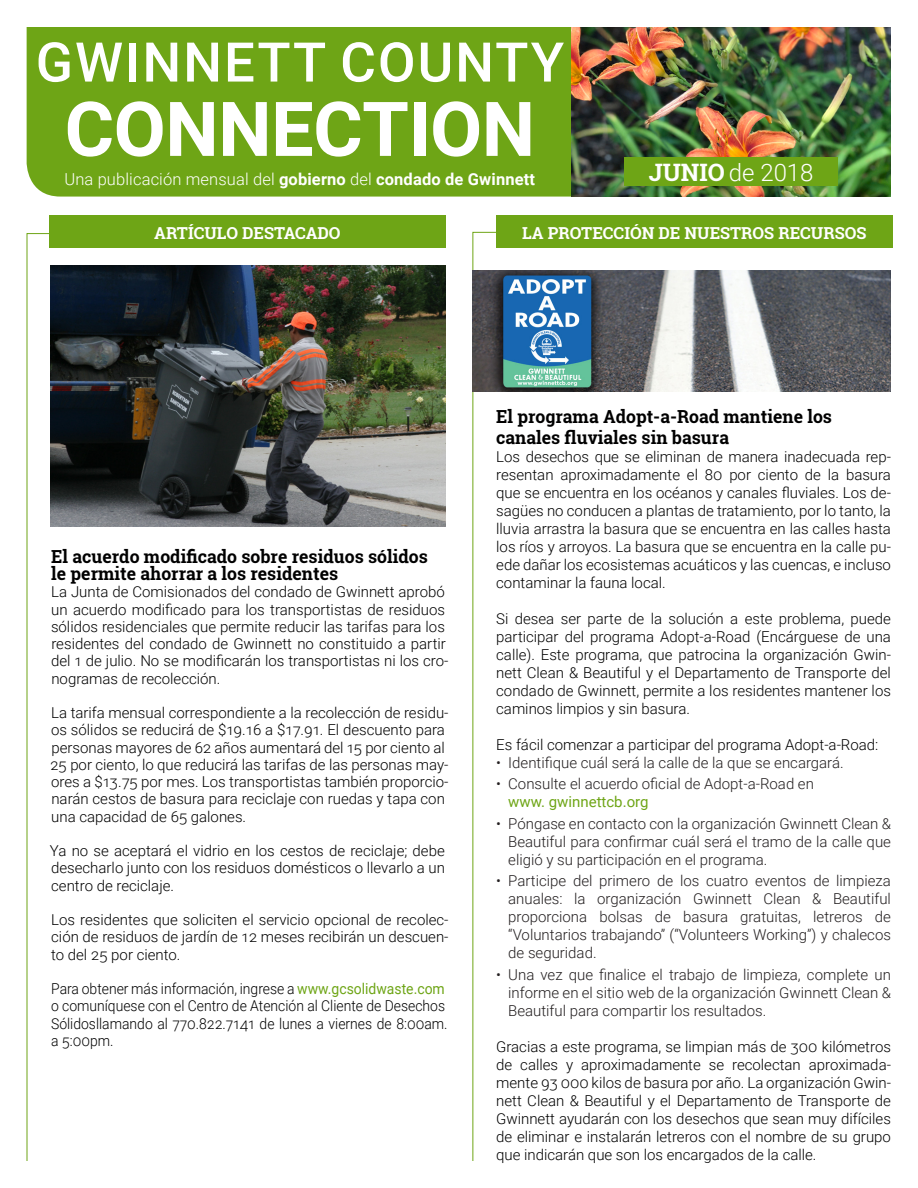
<style>
.page{position:relative;width:918px;height:1188px;background:#fff}
.page>*{position:absolute;margin:0;border:0;box-sizing:border-box;transform-origin:0 0}
.t1{font:700 75.75px "Roboto";letter-spacing:-.005em;color:#fff}
.t2{font:500 54.75px "Roboto";letter-spacing:.035em;color:#fff}
.t3{font:300 24px "Roboto";color:#fff}
.t4{font:700 18px/17.2px "Roboto Slab";color:#010000}
.t5{font:300 16.5px "Roboto";letter-spacing:.01em;color:#fff}
.t6{font:700 16.5px "Roboto Slab";color:#fff}
.t7{font:300 15px/18px "Roboto";color:#010000;text-align:justify}
.t8{font:300 15px/18px "Roboto";color:#231f20;text-align:justify}
.t9{font:300 15px/17.2px "Roboto";color:#010000;scale:.93 1}
.s1{font-weight:700}
.s2{font-family:"Roboto Slab";font-weight:700}
.s3{font-weight:400;color:#6ea516}
</style>
<div class="page">
<div style="left:27px;top:27px;width:544px;height:170px;background:#6ea516"></div>
<img style="left:571px;top:27px;width:320px;height:170px">
<div style="left:625px;top:157px;width:213px;height:28px;background:#6ea516"></div>
<svg style="left:26px;top:233px;width:25px;height:928px"></svg>
<div style="left:49px;top:216px;width:397px;height:32px;background:#6ea516"></div>
<svg style="left:472px;top:232px;width:419px;height:929px"></svg>
<div style="left:496px;top:216px;width:396px;height:32px;background:#6ea516"></div>
<img style="left:51px;top:265px;width:395px;height:262px">
<img style="left:472px;top:270px;width:419px;height:121px">
<p class="t2" style="left:36px;top:24px;width:530px">GWINNETT COUNTY</p>
<p class="t1" style="left:65px;top:76px;width:472px">CONNECTION</p>
<p class="t5" style="left:64px;top:168px;width:472px">Una publicación mensual del <span class="s1">gobierno</span> del <span class="s1">condado de Gwinnett</span></p>
<p class="t3" style="left:649px;top:155px;width:166px"><span class="s2">JUNIO</span> de 2018</p>
<p class="t6" style="left:154px;top:222px;width:188px">ARTÍCULO DESTACADO</p>
<p class="t6" style="left:522px;top:222px;width:346px">LA PROTECCIÓN DE NUESTROS RECURSOS</p>
<p class="t4" style="left:51px;top:548px;width:378px">El acuerdo modificado sobre residuos sólidos le permite ahorrar a los residentes</p>
<p class="t7" style="left:51px;top:583px;width:399px;line-height:17.2px;text-align:left">La Junta de Comisionados del condado de Gwinnett aprobó un acuerdo modificado para los transportistas de residuos sólidos residenciales que permite reducir las tarifas para los residentes del condado de Gwinnett no constituido a partir del 1 de julio. No se modificarán los transportistas ni los cro&shy;nogramas de recolección.</p>
<p class="t7" style="left:50px;top:704px;width:400px;line-height:17.2px;text-align:left">La tarifa mensual correspondiente a la recolección de residu&shy;os sólidos se reducirá de $19.16 a $17.91. El descuento para personas mayores de 62 años aumentará del 15 por ciento al 25 por ciento, lo que reducirá las tarifas de las personas may&shy;ores a $13.75 por mes. Los transportistas también proporcio&shy;narán cestos de basura para reciclaje con ruedas y tapa con una capacidad de 65 galones.</p>
<p class="t7" style="left:50px;top:842px;width:396px;line-height:17.2px">Ya no se aceptará el vidrio en los cestos de reciclaje; debe desecharlo junto con los residuos domésticos o llevarlo a un centro de reciclaje.</p>
<p class="t7" style="left:51px;top:911px;width:399px;line-height:17.2px">Los residentes que soliciten el servicio opcional de recolec&shy;ción de residuos de jardín de 12 meses recibirán un descuen&shy;to del 25 por ciento.</p>
<p class="t9" style="left:51px;top:980px;width:428px">Para obtener más información, ingrese a <span class="s3">www.gcsolidwaste.com </span>o comuníquese con el Centro de Atención al Cliente de Desechos Sólidosllamando al 770.822.7141 de lunes a viernes de 8:00am. a 5:00pm.</p>
<p class="t4" style="left:496px;top:406px;width:337px;line-height:21px">El programa Adopt-a-Road mantiene los canales fluviales sin basura</p>
<p class="t7" style="left:496px;top:447px;width:396px">Los desechos que se eliminan de manera inadecuada rep&shy;resentan aproximadamente el 80 por ciento de la basura que se encuentra en los océanos y canales fluviales. Los de&shy;sagües no conducen a plantas de tratamiento, por lo tanto, la lluvia arrastra la basura que se encuentra en las calles hasta los ríos y arroyos. La basura que se encuentra en la calle pu&shy;ede dañar los ecosistemas acuáticos y las cuencas, e incluso contaminar la fauna local.</p>
<p class="t7" style="left:496px;top:609px;width:396px">Si desea ser parte de la solución a este problema, puede participar del programa Adopt-a-Road (Encárguese de una calle). Este programa, que patrocina la organización Gwin&shy;nett Clean &amp; Beautiful y el Departamento de Transporte del condado de Gwinnett, permite a los residentes mantener los caminos limpios y sin basura.</p>
<p class="t7" style="left:496px;top:735px;width:384px">Es fácil comenzar a participar del programa Adopt-a-Road:</p>
<p class="t8" style="left:496px;top:753px;width:349px">• Identifique cuál será la calle de la que se encargará.</p>
<p class="t8" style="left:508px;top:774px;width:307px;text-indent:-12px">• Consulte el acuerdo oficial de Adopt-a-Road en <span class="s3">www. gwinnettcb.org</span></p>
<p class="t8" style="left:508px;top:814px;width:384px;text-indent:-12px">• Póngase en contacto con la organización Gwinnett Clean &amp; Beautiful para confirmar cuál será el tramo de la calle que eligió y su participación en el programa.</p>
<p class="t8" style="left:508px;top:871px;width:384px;text-indent:-12px">• Participe del primero de los cuatro eventos de limpieza anuales: la organización Gwinnett Clean &amp; Beautiful proporciona bolsas de basura gratuitas, letreros de “Voluntarios trabajando” (“Volunteers Working”) y chalecos de seguridad.</p>
<p class="t8" style="left:508px;top:965px;width:384px;text-indent:-12px">• Una vez que finalice el trabajo de limpieza, complete un informe en el sitio web de la organización Gwinnett Clean &amp; Beautiful para compartir los resultados.</p>
<p class="t7" style="left:496px;top:1037px;width:396px">Gracias a este programa, se limpian más de 300 kilómetros de calles y aproximadamente se recolectan aproximada&shy;mente 93 000 kilos de basura por año. La organización Gwin&shy;nett Clean &amp; Beautiful y el Departamento de Transporte de Gwinnett ayudarán con los desechos que sean muy difíciles de eliminar e instalarán letreros con el nombre de su grupo que indicarán que son los encargados de la calle.</p>
</div>
